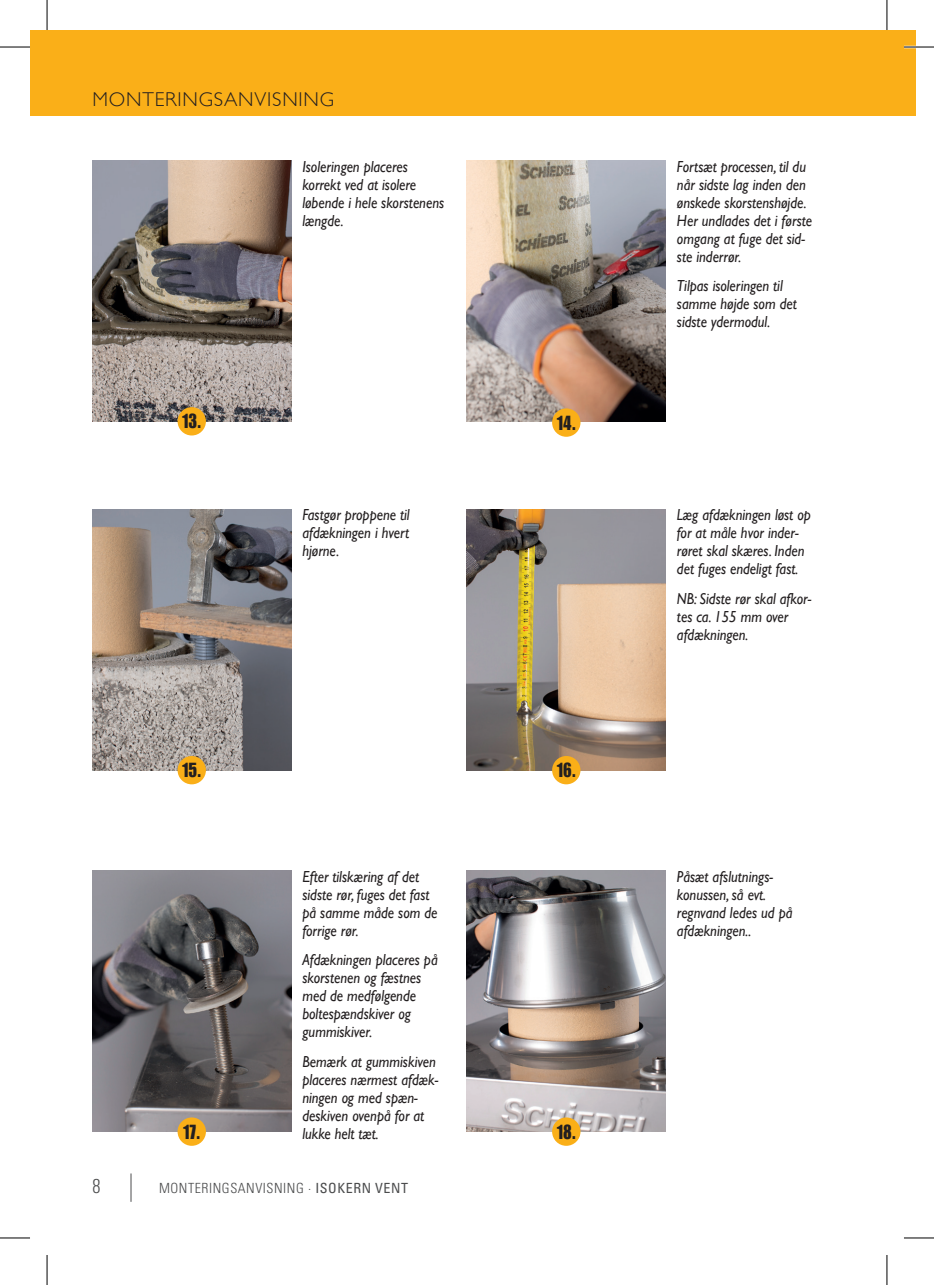
<style>
.page{position:relative;width:934px;height:1285px;background:#fff}
.page>*{position:absolute;margin:0;border:0;box-sizing:border-box;transform-origin:0 0}
.t1{font:300 20px "Gill Sans";letter-spacing:.04em;color:#231f20}
.t2{font:20px "Impact LT Std";color:#231f20;scale:.9 1}
.t3{font:300 condensed 20px "Univers LT Std";color:#4b4c4d;scale:.9 1}
.t4{font:italic 16px/18px "Gill Sans";color:#231f20;scale:.9 1}
.t5{font:300 condensed 14px "Univers LT Std";letter-spacing:.04em;color:#4b4c4d}
.s1{font-weight:400}
</style>
<div class="page">
<svg style="left:131px;top:1173px;width:1px;height:28px"></svg>
<div style="left:886px;top:30px;width:28px;height:85px;background:#faaf18"></div>
<div style="left:30px;top:30px;width:856px;height:85px;background:#faaf18"></div>
<img style="left:467px;top:870px;width:198px;height:261px">
<div style="left:552px;top:1117px;width:28px;height:28px;background:#faaf18;border-radius:50%"></div>
<img style="left:92px;top:160px;width:199px;height:261px">
<div style="left:177px;top:407px;width:29px;height:28px;background:#faaf18;border-radius:50%"></div>
<img style="left:467px;top:509px;width:198px;height:261px">
<div style="left:552px;top:756px;width:28px;height:28px;background:#faaf18;border-radius:50%"></div>
<img style="left:467px;top:160px;width:198px;height:261px">
<div style="left:552px;top:408px;width:28px;height:29px;background:#faaf18;border-radius:50%"></div>
<img style="left:92px;top:870px;width:199px;height:261px">
<div style="left:177px;top:1117px;width:29px;height:28px;background:#faaf18;border-radius:50%"></div>
<img style="left:92px;top:509px;width:199px;height:261px">
<div style="left:177px;top:756px;width:29px;height:28px;background:#faaf18;border-radius:50%"></div>
<hr style="left:903px;top:46px;width:30px;height:2px;background:#fff">
<hr style="left:0;top:47px;width:30px;height:1px;background:#000">
<hr style="left:903px;top:47px;width:30px;height:1px;background:#000">
<hr style="left:0;top:1237px;width:30px;height:1px;background:#000">
<hr style="left:903px;top:1237px;width:30px;height:1px;background:#000">
<hr style="left:47px;top:0;width:1px;height:30px;background:#000">
<hr style="left:47px;top:1255px;width:1px;height:30px;background:#000">
<hr style="left:886px;top:0;width:1px;height:30px;background:#000">
<hr style="left:886px;top:1255px;width:1px;height:30px;background:#000">
<p class="t1" style="left:92px;top:84px;width:243px">MONTERINGSANVISNING</p>
<p class="t4" style="left:302px;top:157px;width:159px">Isoleringen placeres korrekt ved at isolere løbende i hele skorstenens længde.</p>
<p class="t4" style="left:676px;top:157px;width:152px">Fortsæt processen, til du når sidste lag inden den ønskede skorstenshøjde.<br>Her undlades det i første omgang at fuge det sid&shy;ste inderrør.</p>
<p class="t4" style="left:676px;top:276px;width:135px">Tilpas isoleringen til samme højde som det sidste ydermodul.</p>
<p class="t2" style="left:182px;top:410px;width:23px">13.</p>
<p class="t2" style="left:556px;top:411px;width:23px">14.</p>
<p class="t4" style="left:302px;top:506px;width:121px;text-align:justify">Fastgør proppene til afdækningen i hvert hjørne.</p>
<p class="t4" style="left:676px;top:506px;width:150px">Læg afdækningen løst op for at måle hvor inder&shy;røret skal skæres. Inden det fuges endeligt fast.</p>
<p class="t4" style="left:676px;top:589px;width:151px">NB: Sidste rør skal afkor&shy;tes ca. 155 mm over afdækningen.</p>
<p class="t2" style="left:182px;top:758px;width:23px">15.</p>
<p class="t2" style="left:556px;top:758px;width:23px">16.</p>
<p class="t4" style="left:302px;top:867px;width:152px">Efter tilskæring af det sidste rør, fuges det fast på samme måde som de forrige rør.</p>
<p class="t4" style="left:302px;top:950px;width:152px">Afdækningen placeres på skorstenen og fæstnes med de medfølgende boltespændskiver og gummiskiver.</p>
<p class="t4" style="left:302px;top:1052px;width:152px">Bemærk at gummiskiven placeres nærmest afdæk&shy;ningen og med spæn&shy;deskiven ovenpå for at</p>
<p class="t2" style="left:183px;top:1120px;width:21px">17.</p>
<p class="t4" style="left:302px;top:1124px;width:86px">lukke helt tæt.</p>
<p class="t2" style="left:556px;top:1120px;width:23px">18.</p>
<p class="t4" style="left:676px;top:867px;width:130px">Påsæt afslutnings&shy;konussen, så evt. regnvand ledes ud på afdækningen..</p>
<p class="t3" style="left:92px;top:1173px;width:10px">8</p>
<p class="t5" style="left:159px;top:1179px;width:250px">MONTERINGSANVISNING · <span class="s1">ISOKERN VENT</span></p>
</div>
